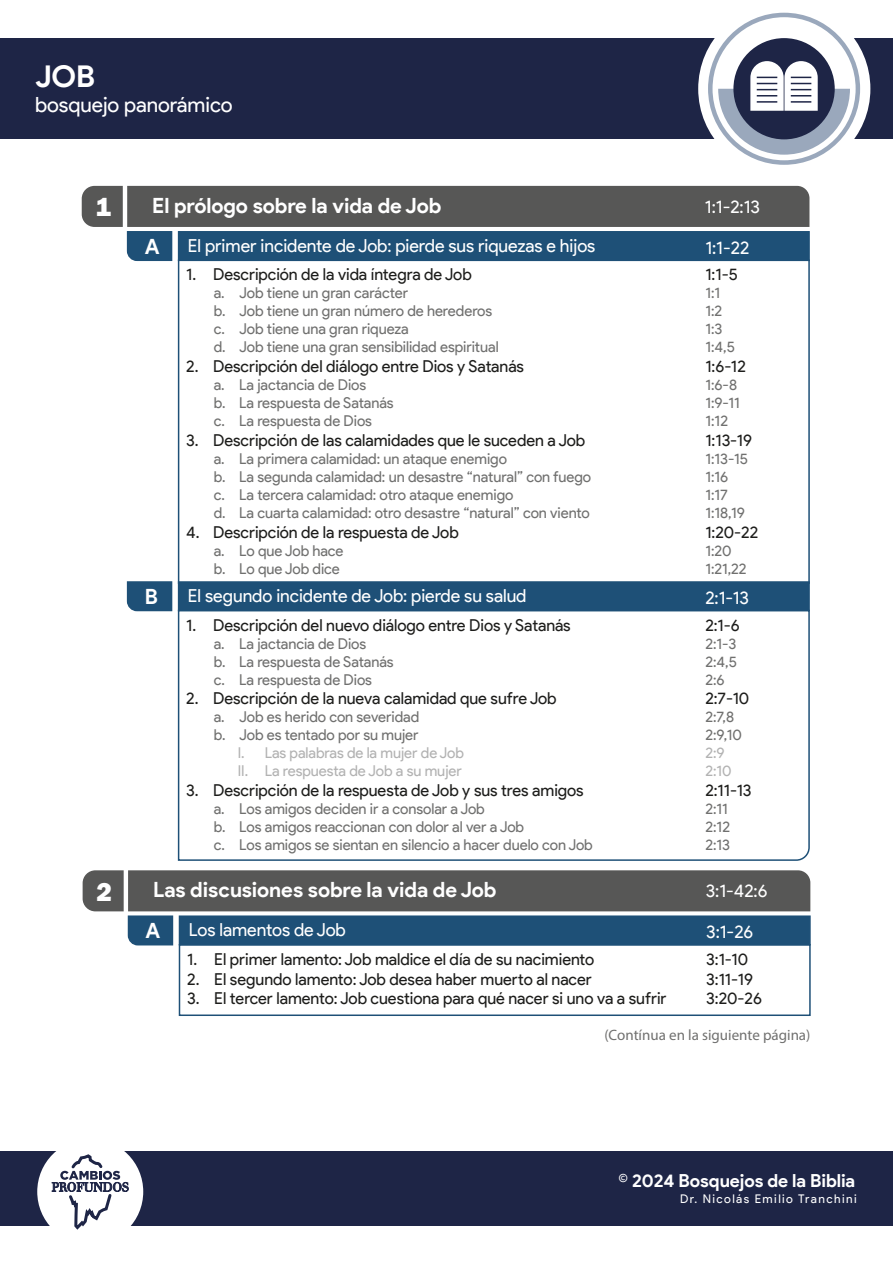
<style>
.page{position:relative;width:893px;height:1263px;background:#fff}
.page>*{position:absolute;margin:0;border:0;box-sizing:border-box;transform-origin:0 0}
.t1{font:700 30px "Product Sans";color:#fff}
.t2{font:800 27px "Franklin Gothic";color:#fff}
.t3{font:700 21px "Product Sans";letter-spacing:-.005em;color:#fff}
.t4{font:21px "Product Sans";color:#fff}
.t5{font:18px "Product Sans";letter-spacing:-.005em;color:#fff}
.t6{font:700 18px "Product Sans";color:#fff}
.t7{font:16.5px/19.8px "Product Sans";letter-spacing:-.005em;color:#1d1d1b}
.t8{font:15px/18px "Product Sans";letter-spacing:-.005em;color:#70706f}
.t9{font:15px/18px "Product Sans";letter-spacing:-.005em;color:#b2b2b2}
.t10{font:15px "Myriad Pro";color:#70706f}
.t11{font:12px "Product Sans";letter-spacing:.12em;color:#fff}
</style>
<div class="page">
<svg style="left:82px;top:186px;width:727px;height:76px;background:#526472"></svg>
<svg style="left:177px;top:609px;width:633px;height:252px"></svg>
<div style="left:178px;top:581px;width:632px;height:30px;background:#1e5077;border:2px solid #1e5077"></div>
<svg style="left:126px;top:581px;width:47px;height:31px"></svg>
<div style="left:179px;top:944px;width:632px;height:72px;border:2px solid #1e5077"></div>
<svg style="left:83px;top:870px;width:727px;height:76px;background:#516472"></svg>
<div style="left:0;top:38px;width:893px;height:101px;background:#1e2546"></div>
<div style="left:698px;top:3px;width:172px;height:172px;background:#fff;border-radius:50%"></div>
<div style="left:0;top:1152px;width:893px;height:74px;background:#1e2546"></div>
<div style="left:37px;top:1139px;width:106px;height:106px;background:#fff;border-radius:50%"></div>
<svg style="left:52px;top:1151px;width:77px;height:79px"></svg>
<svg style="left:710px;top:15px;width:148px;height:148px"></svg>
<div style="left:708px;top:13px;width:152px;height:152px;border:4px solid #9aa8bc;border-radius:50%"></div>
<div style="left:733px;top:38px;width:102px;height:101px;background:#1e2546;border-radius:50%"></div>
<svg style="left:718px;top:61px;width:132px;height:94px"></svg>
<hr style="left:791px;top:95px;width:20px;height:2px;background:#1e2546">
<hr style="left:791px;top:101px;width:20px;height:2px;background:#1e2546">
<h1 class="t1" style="left:35px;top:58px;width:61px">JOB</h1>
<h3 class="t4" style="left:35px;top:93px;width:199px">bosquejo panorámico</h3>
<h2 class="t2" style="left:96px;top:190px;width:17px">1</h2>
<h3 class="t3" style="left:152px;top:193px;width:291px">El prólogo sobre la vida de Job</h3>
<p class="t5" style="left:705px;top:197px;width:57px">1:1-2:13</p>
<p class="t5" style="left:188px;top:236px;width:409px">El primer incidente de Job: pierde sus riquezas e hijos</p>
<p class="t7" style="left:186px;top:265px;width:287px">1. Descripción de la vida íntegra de Job</p>
<p class="t8" style="left:214px;top:284px;width:287px">a. Job tiene un gran carácter<br>b. Job tiene un gran número de herederos c. Job tiene una gran riqueza<br>d. Job tiene una gran sensibilidad espiritual</p>
<p class="t7" style="left:186px;top:357px;width:339px">2. Descripción del diálogo entre Dios y Satanás</p>
<p class="t8" style="left:214px;top:376px;width:181px">a. La jactancia de Dios<br>b. La respuesta de Satanás c. La respuesta de Dios</p>
<p class="t7" style="left:186px;top:431px;width:400px">3. Descripción de las calamidades que le suceden a Job</p>
<p class="t8" style="left:214px;top:450px;width:379px">a. La primera calamidad: un ataque enemigo<br>b. La segunda calamidad: un desastre “natural” con fuego c. La tercera calamidad: otro ataque enemigo<br>d. La cuarta calamidad: otro desastre “natural” con viento</p>
<p class="t7" style="left:186px;top:522px;width:274px">4. Descripción de la respuesta de Job</p>
<p class="t8" style="left:214px;top:542px;width:131px">a. Lo que Job hace b. Lo que Job dice</p>
<h3 class="t3" style="left:145px;top:233px;width:16px">A</h3>
<p class="t5" style="left:705px;top:237px;width:45px">1:1-22</p>
<p class="t7" style="left:705px;top:265px;width:34px">1:1-5</p>
<p class="t8" style="left:705px;top:284px;width:31px">1:1<br>1:2<br>1:3<br>1:4,5</p>
<p class="t7" style="left:705px;top:357px;width:42px">1:6-12</p>
<p class="t8" style="left:705px;top:376px;width:36px">1:6-8<br>1:9-11<br>1:12</p>
<p class="t7" style="left:705px;top:431px;width:48px">1:13-19</p>
<p class="t8" style="left:705px;top:450px;width:44px">1:13-15<br>1:16<br>1:17<br>1:18,19</p>
<p class="t7" style="left:705px;top:522px;width:54px">1:20-22</p>
<p class="t8" style="left:705px;top:542px;width:43px">1:20<br>1:21,22</p>
<h3 class="t3" style="left:145px;top:584px;width:15px">B</h3>
<p class="t5" style="left:705px;top:588px;width:45px">2:1-13</p>
<p class="t5" style="left:188px;top:586px;width:340px">El segundo incidente de Job: pierde su salud</p>
<p class="t7" style="left:186px;top:615px;width:386px">1. Descripción del nuevo diálogo entre Dios y Satanás</p>
<p class="t8" style="left:214px;top:635px;width:181px">a. La jactancia de Dios<br>b. La respuesta de Satanás c. La respuesta de Dios</p>
<p class="t7" style="left:186px;top:689px;width:372px">2. Descripción de la nueva calamidad que sufre Job</p>
<p class="t8" style="left:214px;top:708px;width:207px">a. Job es herido con severidad b. Job es tentado por su mujer</p>
<p class="t9" style="left:238px;top:744px;width:228px">I. Las palabras de la mujer de Job<br>II. La respuesta de Job a su mujer</p>
<p class="t7" style="left:186px;top:781px;width:399px">3. Descripción de la respuesta de Job y sus tres amigos</p>
<p class="t8" style="left:214px;top:800px;width:381px">a. Los amigos deciden ir a consolar a Job<br>b. Los amigos reaccionan con dolor al ver a Job<br>c. Los amigos se sientan en silencio a hacer duelo con Job</p>
<p class="t7" style="left:705px;top:615px;width:36px">2:1-6</p>
<p class="t8" style="left:705px;top:635px;width:33px;text-align:justify">2:1-3<br>2:4,5<br>2:6</p>
<p class="t7" style="left:705px;top:689px;width:45px">2:7-10</p>
<p class="t8" style="left:705px;top:708px;width:38px">2:7,8<br>2:9,10</p>
<p class="t9" style="left:705px;top:744px;width:28px">2:9<br>2:10</p>
<p class="t7" style="left:705px;top:781px;width:48px">2:11-13</p>
<p class="t8" style="left:705px;top:800px;width:26px">2:11<br>2:12<br>2:13</p>
<h2 class="t2" style="left:97px;top:874px;width:17px">2</h2>
<h3 class="t3" style="left:153px;top:877px;width:345px">Las discusiones sobre la vida de Job</h3>
<p class="t5" style="left:706px;top:881px;width:63px">3:1-42:6</p>
<p class="t5" style="left:189px;top:920px;width:159px">Los lamentos de Job</p>
<p class="t7" style="left:187px;top:949px;width:409px">1. El primer lamento: Job maldice el día de su nacimiento</p>
<p class="t7" style="left:187px;top:969px;width:406px">2. El segundo lamento: Job desea haber muerto al nacer</p>
<p class="t7" style="left:187px;top:989px;width:481px">3. El tercer lamento: Job cuestiona para qué nacer si uno va a sufrir</p>
<h3 class="t3" style="left:146px;top:918px;width:16px">A</h3>
<p class="t5" style="left:706px;top:922px;width:49px">3:1-26</p>
<p class="t7" style="left:706px;top:949px;width:57px">3:1-10<br>3:11-19<br>3:20-26</p>
<p class="t10" style="left:605px;top:1026px;width:207px">(Contínua en la siguiente página)</p>
<p class="t6" style="left:619px;top:1169px;width:238px">© 2024 Bosquejos de la Biblia</p>
<p class="t11" style="left:680px;top:1192px;width:178px">Dr. Nicolás Emilio Tranchini</p>
</div>
